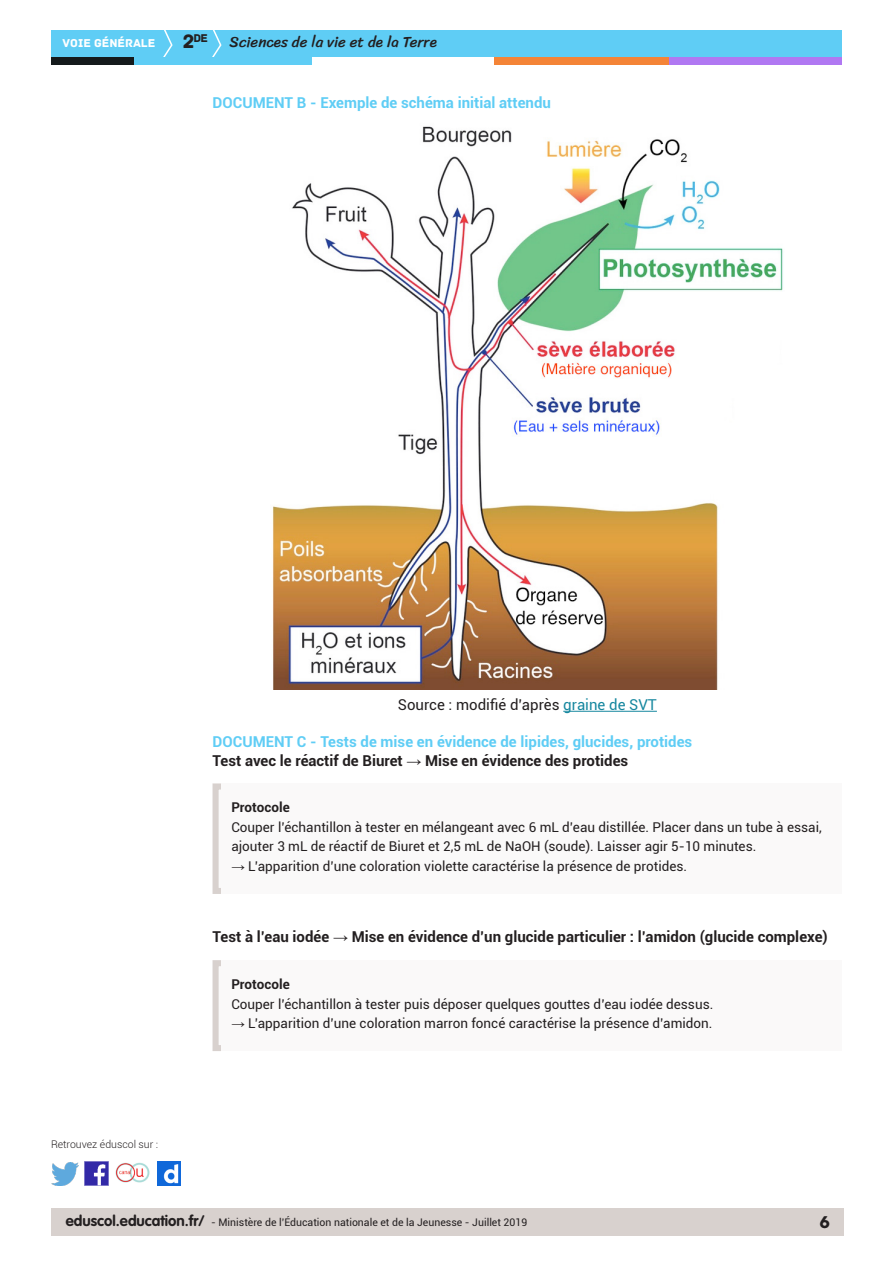
<style>
.page{position:relative;width:893px;height:1263px;background:#fff}
.page>*{position:absolute;margin:0;border:0;box-sizing:border-box;transform-origin:0 0}
.t1{font:18px "Archive";color:#231f20}
._04_titre_4{font:700 15px "Roboto";color:#231f20}
._04_titre_3{font:700 15px "Roboto";color:#5fcdf5}
.Texte_courant{font:15px "Roboto";color:#231f20}
.t2{font:15px "Sriracha";color:#231f20}
._08_txt_encadré{font:13.5px/19.5px "Roboto";color:#231f20}
._08_txt_encadré-2{font:700 13.5px "Roboto";color:#231f20}
.t3{font:12px "Archive";color:#fff}
.t4{font:11.85px "Archive";color:#231f20}
.t5{font:10.5px "Roboto";color:#231f20}
.t6{font:300 10.5px "Roboto";color:#231f20}
.s1{font-size:20.4px}
.s2{color:#16879f}
.s3{font-family:"Arial"}
.s4{font-family:"VAG Rounded Std";font-weight:700;font-size:15px}
</style>
<div class="page">
<div style="left:51px;top:1209px;width:792px;height:27px;background:#d8d1ce"></div>
<img style="left:85px;top:1162px;width:23px;height:23px">
<img style="left:51px;top:1163px;width:28px;height:22px">
<img style="left:158px;top:1162px;width:22px;height:23px">
<img style="left:115px;top:1162px;width:35px;height:21px">
<div style="left:51px;top:30px;width:791px;height:27px;background:#5fcdf5"></div>
<svg style="left:163px;top:30px;width:10px;height:27px"></svg>
<svg style="left:212px;top:30px;width:10px;height:27px"></svg>
<div style="left:133px;top:57px;width:179px;height:8px;background:#5fcdf5"></div>
<div style="left:51px;top:57px;width:82px;height:8px;background:#141a1c"></div>
<div style="left:667px;top:57px;width:175px;height:8px;background:#b078f2"></div>
<div style="left:494px;top:57px;width:175px;height:8px;background:#f48437"></div>
<hr style="left:563px;top:711px;width:94px;height:1px;background:#16879f">
<img style="left:272px;top:126px;width:511px;height:563px">
<div style="left:213px;top:783px;width:629px;height:111px;background:#faf9f9"></div>
<div style="left:213px;top:960px;width:629px;height:91px;background:#faf9f9"></div>
<p class="t4" style="left:183px;top:31px;width:27px"><span class="s1">2</span>de</p>
<p class="t3" style="left:63px;top:36px;width:94px">VOIE GÉNÉRALE</p>
<p class="t2" style="left:230px;top:33px;width:209px">Sciences de la vie et de la Terre</p>
<p class="_04_titre_3" style="left:213px;top:92px;width:340px">DOCUMENT B - Exemple de schéma initial attendu</p>
<p class="Texte_courant" style="left:398px;top:694px;width:261px">Source : modifié d’après <span class="s2">graine de SVT</span></p>
<p class="_04_titre_3" style="left:213px;top:731px;width:481px">DOCUMENT C - Tests de mise en évidence de lipides, glucides, protides</p>
<p class="_04_titre_4" style="left:213px;top:750px;width:417px">Test avec le réactif de Biuret <span class="s3">→</span> Mise en évidence des protides</p>
<p class="_08_txt_encadré-2" style="left:231px;top:798px;width:60px">Protocole</p>
<p class="_08_txt_encadré" style="left:231px;top:817px;width:592px">Couper l’échantillon à tester en mélangeant avec 6 mL d’eau distillée. Placer dans un tube à essai, ajouter 3 mL de réactif de Biuret et 2,5 mL de NaOH (soude). Laisser agir 5-10 minutes.</p>
<p class="_08_txt_encadré" style="left:231px;top:856px;width:457px"><span class="s3">→</span> L’apparition d’une coloration violette caractérise la présence de protides.</p>
<p class="_04_titre_4" style="left:213px;top:926px;width:617px">Test à l’eau iodée <span class="s3">→</span> Mise en évidence d’un glucide particulier : l’amidon (glucide complexe)</p>
<p class="t6" style="left:51px;top:1137px;width:109px">Retrouvez éduscol sur :</p>
<p class="_08_txt_encadré-2" style="left:231px;top:975px;width:60px">Protocole</p>
<p class="_08_txt_encadré" style="left:231px;top:993px;width:483px">Couper l’échantillon à tester puis déposer quelques gouttes d’eau iodée dessus.</p>
<p class="_08_txt_encadré" style="left:231px;top:1013px;width:483px"><span class="s3">→</span> L’apparition d’une coloration marron foncé caractérise la présence d’amidon.</p>
<p class="t5" style="left:66px;top:1215px;width:463px"><span class="s4">eduscol.education.fr/</span> - Ministère de l’Éducation nationale et de la Jeunesse - Juillet 2019</p>
<h1 class="t1" style="left:820px;top:1211px;width:12px">6</h1>
</div>
